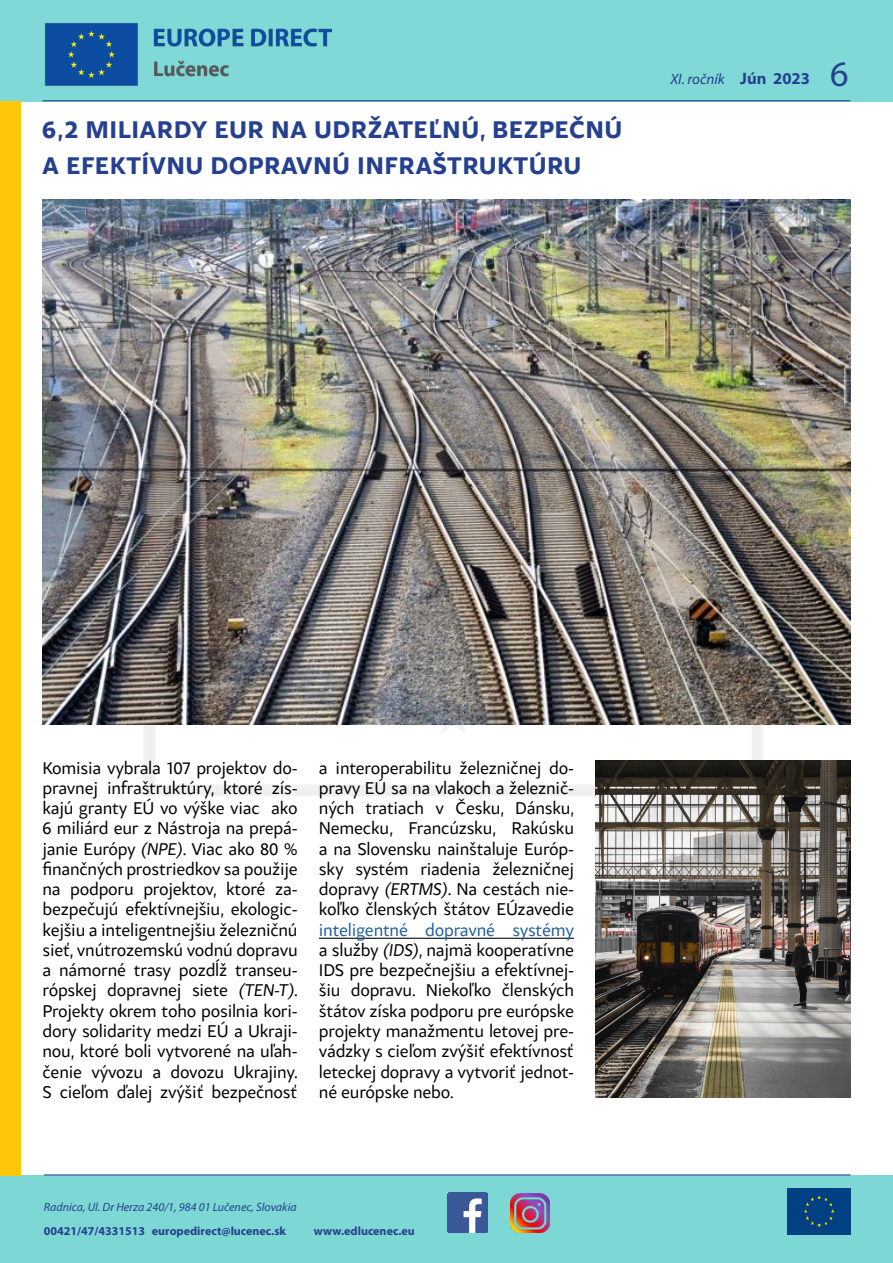
<style>
.page{position:relative;width:893px;height:1263px;background:#fff}
.page>*{position:absolute;margin:0;border:0;box-sizing:border-box;transform-origin:0 0}
.t1{font:700 25.5px/36px "Samo Sans";letter-spacing:.015em;color:#25408f}
.t2{font:18px/20.2px "Samo Sans";letter-spacing:-.015em;color:#000;text-align:justify}
.t3{font:italic 15px "Myriad Pro";color:#25408f}
.t4{font:700 12px "Myriad Pro";color:#25408f}
.t5{font:italic 12px "Myriad Pro";color:#25408f}
.s1{font-weight:700;font-style:normal;font-size:16.65px}
.s2{font-style:normal;font-size:36px}
.s3{font-style:italic}
.s4{color:#215e9e}
</style>
<div class="page">
<div style="left:0;top:0;width:893px;height:101px;background:#80d9d6"></div>
<div style="left:0;top:1175px;width:893px;height:88px;background:#7dd8d5"></div>
<div style="left:787px;top:1188px;width:63px;height:47px;background:#004083"></div>
<img style="left:804px;top:1195px;width:31px;height:32px">
<div style="left:0;top:101px;width:21px;height:1074px;background:#ffc60a"></div>
<img style="left:448px;top:1193px;width:39px;height:39px">
<img style="left:510px;top:1193px;width:39px;height:39px">
<hr style="left:43px;top:100px;width:807px;height:1px;background:#25408f">
<hr style="left:44px;top:1174px;width:806px;height:1px;background:#25408f">
<img style="left:44px;top:23px;width:287px;height:63px">
<img style="left:43px;top:199px;width:807px;height:526px">
<hr style="left:319px;top:938px;width:255px;height:1px;background:#000">
<img style="left:595px;top:760px;width:255px;height:338px">
<h1 class="t1" style="left:42px;top:111px;width:582px">6,2 MILIARDY EUR NA UDRŽATEĽNÚ, BEZPEČNÚ<br>A EFEKTÍVNU DOPRAVNÚ INFRAŠTRUKTÚRU</h1>
<p class="t3" style="left:670px;top:70px;width:180px">XI. ročník <span class="s1">Jún 2023</span> <span class="s2">6</span></p>
<p class="t2" style="left:43px;top:757px;width:257px">Komisia vybrala 107 projektov do&shy;pravnej infraštruktúry, ktoré zís&shy;kajú granty EÚ vo výške viac ako 6 miliárd eur z Nástroja na prepá&shy;janie Európy <span class="s3">(NPE)</span>. Viac ako 80 % finančných prostriedkov sa použije na podporu projektov, ktoré za&shy;bezpečujú efektívnejšiu, ekologic&shy;kejšiu a inteligentnejšiu železničnú sieť, vnútrozemskú vodnú dopravu a námorné trasy pozdĺž transeu&shy;rópskej dopravnej siete <span class="s3">(TEN-T)</span>.<br>Projekty okrem toho posilnia kori&shy;dory solidarity medzi EÚ a Ukraji&shy;nou, ktoré boli vytvorené na uľah&shy;čenie vývozu a dovozu Ukrajiny.<br>S cieľom ďalej zvýšiť bezpečnosť</p>
<p class="t2" style="left:319px;top:757px;width:257px">a interoperabilitu železničnej do&shy;pravy EÚ sa na vlakoch a železnič&shy;ných tratiach v Česku, Dánsku, Nemecku, Francúzsku, Rakúsku a na Slovensku nainštaluje Európ&shy;sky systém riadenia železničnej dopravy <span class="s3">(ERTMS)</span>. Na cestách nie&shy;koľko členských štátov EÚzavedie</p>
<p class="t2" style="left:319px;top:919px;width:257px"><span class="s4">inteligentné dopravné systémy </span>a služby <span class="s3">(IDS)</span>, najmä kooperatívne IDS pre bezpečnejšiu a efektívnej&shy;šiu dopravu. Niekoľko členských štátov získa podporu pre európske projekty manažmentu letovej pre&shy;vádzky s cieľom zvýšiť efektívnosť leteckej dopravy a vytvoriť jednot&shy;né európske nebo.</p>
<p class="t5" style="left:44px;top:1199px;width:254px">Radnica, Ul. Dr Herza 240/1, 984 01 Lučenec, Slovakia</p>
<p class="t4" style="left:44px;top:1223px;width:244px">00421/47/4331513 europedirect@lucenec.sk</p>
<p class="t4" style="left:314px;top:1223px;width:102px">www.edlucenec.eu</p>
</div>
